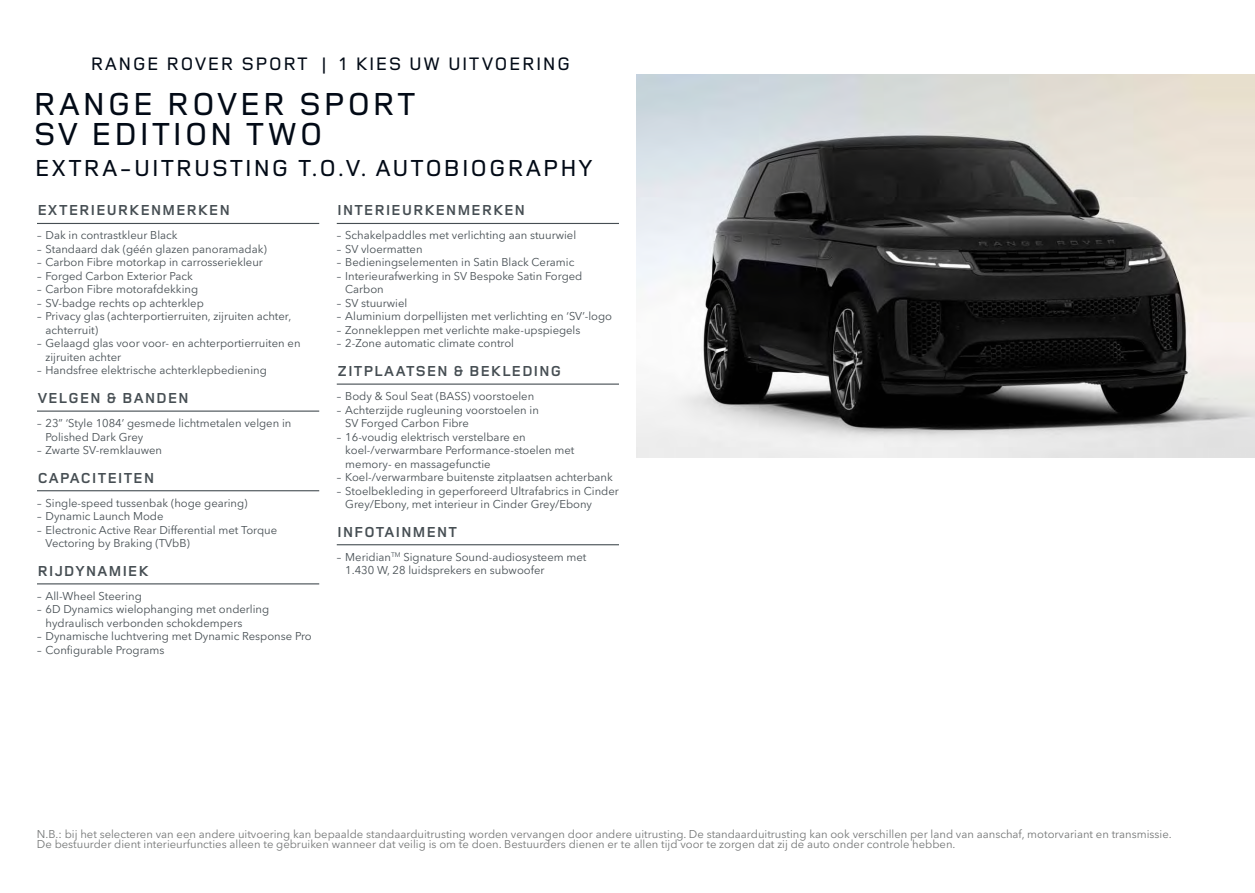
<style>
.page{position:relative;width:1255px;height:893px;background:#fff}
.page>*{position:absolute;margin:0;border:0;box-sizing:border-box;transform-origin:0 0}
.t1{font:500 33px/30px "Land Rover Wide";color:#020a16}
.t2{font:500 24px "Land Rover Wide";color:#020a16}
.t3{font:500 18.75px "Land Rover Wide";color:#020a16}
.t4{font:700 15px "Land Rover Wide";color:#464e53}
.t5{font:11.25px/13.5px "Avenir Next W1 G";color:#464e53}
.t6{font:11.25px/10.5px "Avenir Next W1 G";color:#757777}
</style>
<div class="page">
<hr style="left:37px;top:223px;width:282px;height:1px;background:#464e53">
<hr style="left:37px;top:411px;width:282px;height:1px;background:#464e53">
<hr style="left:37px;top:490px;width:282px;height:1px;background:#464e53">
<hr style="left:37px;top:583px;width:282px;height:1px;background:#464e53">
<hr style="left:337px;top:223px;width:282px;height:1px;background:#464e53">
<hr style="left:337px;top:384px;width:282px;height:1px;background:#464e53">
<hr style="left:337px;top:544px;width:282px;height:1px;background:#464e53">
<img style="left:636px;top:74px;width:618px;height:383px">
<h3 class="t3" style="left:90px;top:50px;width:482px">RANGE ROVER SPORT | 1 KIES UW UITVOERING</h3>
<h1 class="t1" style="left:33px;top:87px;width:386px">RANGE ROVER SPORT<br>SV EDITION TWO</h1>
<h2 class="t2" style="left:34px;top:151px;width:561px">EXTRA-UITRUSTING T.O.V. AUTOBIOGRAPHY</h2>
<h3 class="t4" style="left:37px;top:200px;width:195px">EXTERIEURKENMERKEN</h3>
<p class="t5" style="left:37px;top:229px;width:142px">– Dak in contrastkleur Black</p>
<p class="t5" style="left:37px;top:242px;width:231px">– Standaard dak (géén glazen panoramadak)</p>
<p class="t5" style="left:37px;top:256px;width:227px">– Carbon Fibre motorkap in carrosseriekleur</p>
<p class="t5" style="left:37px;top:269px;width:157px">– Forged Carbon Exterior Pack</p>
<p class="t5" style="left:37px;top:283px;width:163px">– Carbon Fibre motorafdekking</p>
<p class="t5" style="left:37px;top:296px;width:168px">– SV-badge rechts op achterklep</p>
<p class="t5" style="left:45px;top:310px;width:247px;text-indent:-9px">– Privacy glas (achterportierruiten, zijruiten achter, achterruit)</p>
<p class="t5" style="left:45px;top:337px;width:256px;text-indent:-9px">– Gelaagd glas voor voor- en achterportierruiten en zijruiten achter</p>
<p class="t5" style="left:37px;top:364px;width:231px">– Handsfree elektrische achterklepbediening</p>
<h3 class="t4" style="left:37px;top:388px;width:154px">VELGEN &amp; BANDEN</h3>
<p class="t5" style="left:45px;top:416px;width:247px;text-indent:-9px">– 23” ‘Style 1084’ gesmede lichtmetalen velgen in<br>Polished Dark Grey</p>
<p class="t5" style="left:37px;top:443px;width:127px">– Zwarte SV-remklauwen</p>
<h3 class="t4" style="left:37px;top:467px;width:119px">CAPACITEITEN</h3>
<p class="t5" style="left:37px;top:496px;width:212px">– Single-speed tussenbak (hoge gearing)</p>
<p class="t5" style="left:37px;top:509px;width:128px">– Dynamic Launch Mode</p>
<p class="t5" style="left:45px;top:523px;width:233px;text-indent:-9px">– Electronic Active Rear Differential met Torque<br>Vectoring by Braking (TVbB)</p>
<h3 class="t4" style="left:37px;top:560px;width:114px">RIJDYNAMIEK</h3>
<p class="t5" style="left:37px;top:589px;width:106px">– All-Wheel Steering</p>
<p class="t5" style="left:45px;top:603px;width:225px;text-indent:-9px">– 6D Dynamics wielophanging met onderling hydraulisch verbonden schokdempers</p>
<p class="t5" style="left:37px;top:630px;width:276px">– Dynamische luchtvering met Dynamic Response Pro</p>
<p class="t5" style="left:37px;top:643px;width:129px">– Configurable Programs</p>
<h3 class="t4" style="left:337px;top:200px;width:190px">INTERIEURKENMERKEN</h3>
<p class="t5" style="left:337px;top:229px;width:241px">– Schakelpaddles met verlichting aan stuurwiel</p>
<p class="t5" style="left:337px;top:242px;width:87px">– SV vloermatten</p>
<p class="t5" style="left:337px;top:256px;width:239px">– Bedieningselementen in Satin Black Ceramic</p>
<p class="t5" style="left:345px;top:269px;width:238px;text-indent:-9px">– Interieurafwerking in SV Bespoke Satin Forged<br>Carbon</p>
<p class="t5" style="left:337px;top:296px;width:72px">– SV stuurwiel</p>
<p class="t5" style="left:337px;top:310px;width:277px">– Aluminium dorpellijsten met verlichting en ‘SV’-logo</p>
<p class="t5" style="left:337px;top:323px;width:245px">– Zonnekleppen met verlichte make-upspiegels</p>
<p class="t5" style="left:337px;top:337px;width:179px">– 2-Zone automatic climate control</p>
<h3 class="t4" style="left:337px;top:361px;width:227px">ZITPLAATSEN &amp; BEKLEDING</h3>
<p class="t5" style="left:337px;top:389px;width:199px">– Body &amp; Soul Seat (BASS) voorstoelen</p>
<p class="t5" style="left:345px;top:403px;width:195px;text-indent:-9px">– Achterzijde rugleuning voorstoelen in<br>SV Forged Carbon Fibre</p>
<p class="t5" style="left:345px;top:430px;width:231px;text-indent:-9px">– 16-voudig elektrisch verstelbare en koel-/verwarmbare Performance-stoelen met memory- en massagefunctie</p>
<p class="t5" style="left:337px;top:470px;width:277px">– Koel-/verwarmbare buitenste zitplaatsen achterbank</p>
<p class="t5" style="left:345px;top:484px;width:275px;text-indent:-9px">– Stoelbekleding in geperforeerd Ultrafabrics in Cinder<br>Grey/Ebony, met interieur in Cinder Grey/Ebony</p>
<h3 class="t4" style="left:337px;top:521px;width:122px">INFOTAINMENT</h3>
<p class="t5" style="left:345px;top:550px;width:243px;text-indent:-9px">– Meridian<sup>TM</sup> Signature Sound-audiosysteem met<br>1.430 W, 28 luidsprekers en subwoofer</p>
<p class="t6" style="left:37px;top:829px;width:1136px">N.B.: bij het selecteren van een andere uitvoering kan bepaalde standaarduitrusting worden vervangen door andere uitrusting. De standaarduitrusting kan ook verschillen per land van aanschaf, motorvariant en transmissie.<br>De bestuurder dient interieurfuncties alleen te gebruiken wanneer dat veilig is om te doen. Bestuurders dienen er te allen tijd voor te zorgen dat zij de auto onder controle hebben.</p>
</div>
